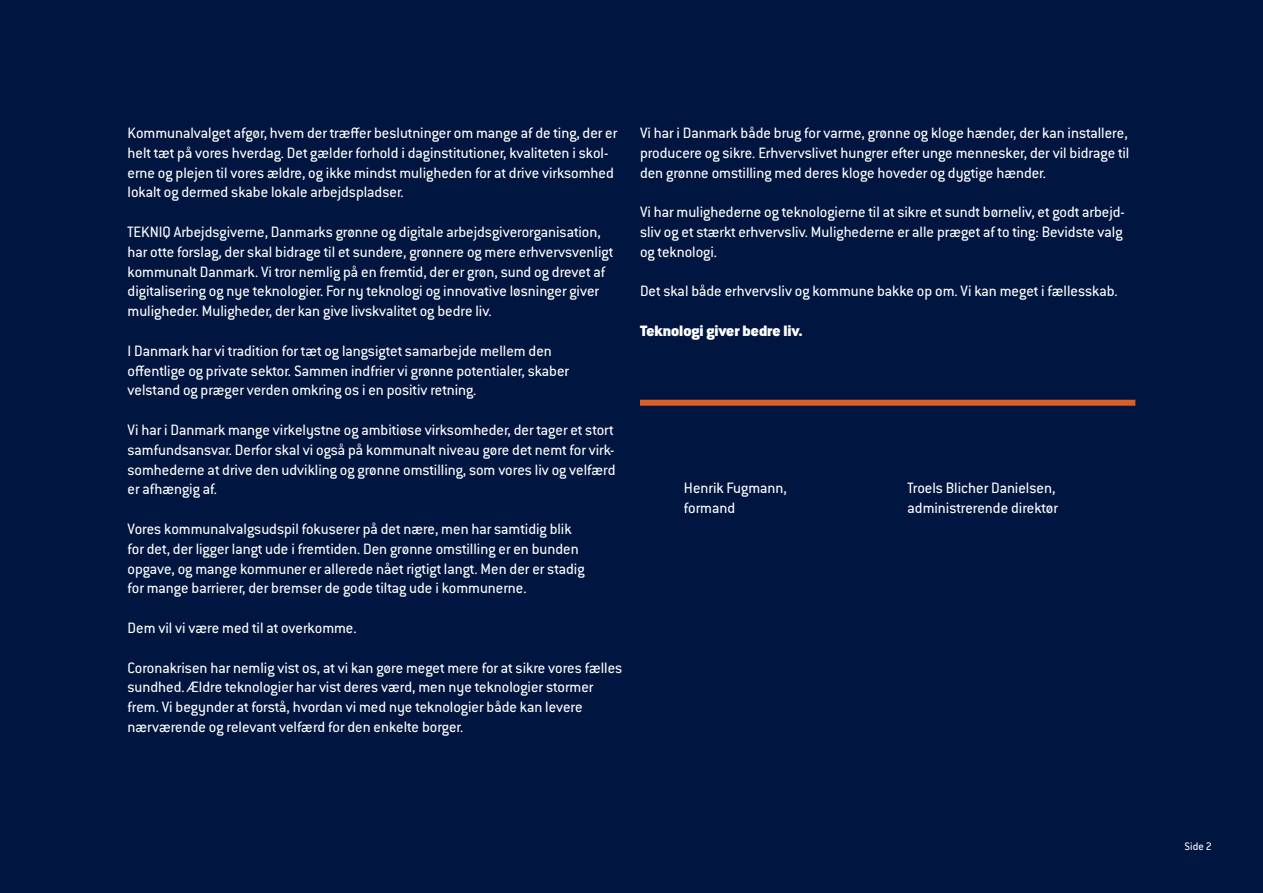
<style>
.page{position:relative;width:1263px;height:893px;background:#001640}
.page>*{position:absolute;margin:0;border:0;box-sizing:border-box;transform-origin:0 0}
.t1{font:16.5px/19.8px "Conduit ITC Std";color:#fff}
.t2{font:900 16.5px "Conduit ITC Std";color:#fff}
.t3{font:12px "Conduit ITC Std";color:#fff}
</style>
<div class="page">
<div style="left:640px;top:400px;width:495px;height:6px;background:#da5e26"></div>
<p class="t1" style="left:128px;top:122px;width:491px">Kommunalvalget afgør, hvem der træffer beslutninger om mange af de ting, der er helt tæt på vores hverdag. Det gælder forhold i daginstitutioner, kvaliteten i skol&shy;erne og plejen til vores ældre, og ikke mindst muligheden for at drive virksomhed lokalt og dermed skabe lokale arbejdspladser.</p>
<p class="t1" style="left:128px;top:221px;width:487px">TEKNIQ Arbejdsgiverne, Danmarks grønne og digitale arbejdsgiverorganisation, har otte forslag, der skal bidrage til et sundere, grønnere og mere erhvervsvenligt kommunalt Danmark. Vi tror nemlig på en fremtid, der er grøn, sund og drevet af digitalisering og nye teknologier. For ny teknologi og innovative løsninger giver muligheder. Muligheder, der kan give livskvalitet og bedre liv.</p>
<p class="t1" style="left:128px;top:340px;width:426px">I Danmark har vi tradition for tæt og langsigtet samarbejde mellem den</p>
<p class="t1" style="left:128px;top:360px;width:443px">offentlige og private sektor. Sammen indfrier vi grønne potentialer, skaber velstand og præger verden omkring os i en positiv retning.</p>
<p class="t1" style="left:128px;top:419px;width:489px;text-align:justify">Vi har i Danmark mange virkelystne og ambitiøse virksomheder, der tager et stort samfundsansvar. Derfor skal vi også på kommunalt niveau gøre det nemt for virk&shy;somhederne at drive den udvikling og grønne omstilling, som vores liv og velfærd er afhængig af.</p>
<p class="t1" style="left:128px;top:518px;width:445px">Vores kommunalvalgsudspil fokuserer på det nære, men har samtidig blik</p>
<p class="t1" style="left:128px;top:538px;width:453px">for det, der ligger langt ude i fremtiden. Den grønne omstilling er en bunden</p>
<p class="t1" style="left:128px;top:558px;width:458px">opgave, og mange kommuner er allerede nået rigtigt langt. Men der er stadig</p>
<p class="t1" style="left:128px;top:578px;width:400px">for mange barrierer, der bremser de gode tiltag ude i kommunerne.</p>
<p class="t1" style="left:128px;top:617px;width:231px">Dem vil vi være med til at overkomme.</p>
<p class="t1" style="left:128px;top:657px;width:496px">Coronakrisen har nemlig vist os, at vi kan gøre meget mere for at sikre vores fælles sundhed. Ældre teknologier har vist deres værd, men nye teknologier stormer frem. Vi begynder at forstå, hvordan vi med nye teknologier både kan levere nærværende og relevant velfærd for den enkelte borger.</p>
<p class="t1" style="left:640px;top:122px;width:491px;text-align:justify">Vi har i Danmark både brug for varme, grønne og kloge hænder, der kan installere, producere og sikre. Erhvervslivet hungrer efter unge mennesker, der vil bidrage til den grønne omstilling med deres kloge hoveder og dygtige hænder.</p>
<p class="t1" style="left:640px;top:202px;width:486px">Vi har mulighederne og teknologierne til at sikre et sundt børneliv, et godt arbejd&shy;sliv og et stærkt erhvervsliv. Mulighederne er alle præget af to ting: Bevidste valg og teknologi.</p>
<p class="t1" style="left:640px;top:281px;width:479px">Det skal både erhvervsliv og kommune bakke op om. Vi kan meget i fællesskab.</p>
<p class="t2" style="left:640px;top:322px;width:164px">Teknologi giver bedre liv.</p>
<p class="t1" style="left:684px;top:477px;width:104px">Henrik Fugmann,</p>
<p class="t1" style="left:684px;top:497px;width:53px">formand</p>
<p class="t1" style="left:907px;top:477px;width:149px">Troels Blicher Danielsen,</p>
<p class="t1" style="left:907px;top:497px;width:152px">administrerende direktør</p>
<p class="t3" style="left:1184px;top:838px;width:29px">Side 2</p>
</div>
